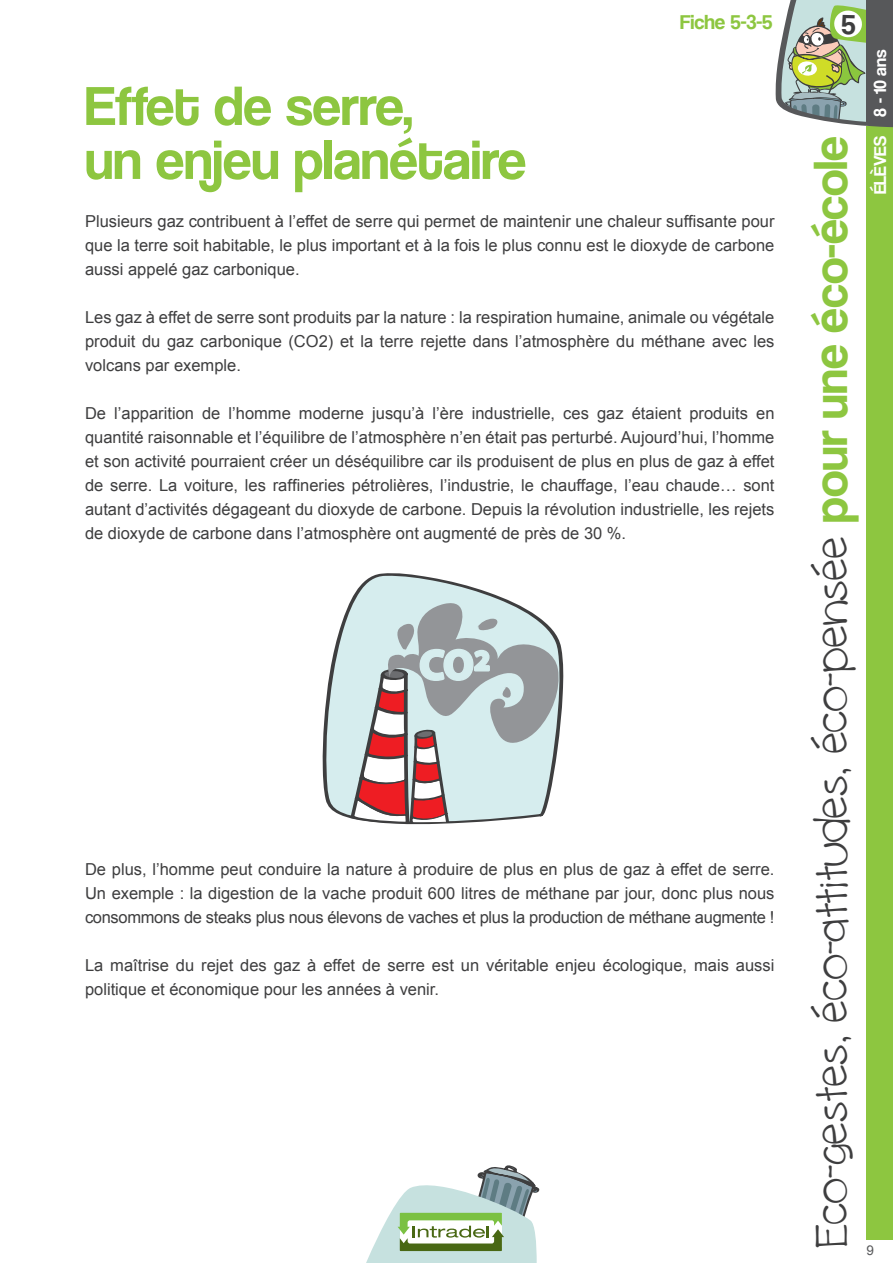
<style>
.page{position:relative;width:893px;height:1263px;background:#fff}
.page>*{position:absolute;margin:0;border:0;box-sizing:border-box;transform-origin:0 0}
.t1{font:57px/54px "Coolvetica Rg";color:#8dc640}
.t2{font:46.5px "cinnamoncake";color:#3e3e3f}
.t3{font:21px "Coolvetica Rg";color:#8dc640}
.t4{font:18px "Coolvetica Rg";color:#fff}
.t5{font:16.5px/24px "Arial";color:#3e3e3f;text-align:justify}
.t6{font:13.5px "Arial Unicode MS";color:#57585a}
.s1{font-family:"Coolvetica Rg";font-size:49.5px;color:#8dc640}
</style>
<div class="page">
<div style="left:867px;top:126px;width:26px;height:1113px;background:#8dc640"></div>
<svg style="left:366px;top:1165px;width:173px;height:98px"></svg>
<svg style="left:322px;top:573px;width:242px;height:252px"></svg>
<svg style="left:350px;top:598px;width:211px;height:226px;background:#c2c0c2"></svg>
<svg style="left:775px;top:0;width:118px;height:127px;background:#9ea995"></svg>
<p class="t3" style="left:680px;top:9px;width:94px">Fiche 5-3-5</p>
<h1 class="t1" style="left:85px;top:78px;width:443px">Effet de serre,<br>un enjeu planétaire</h1>
<p class="t5" style="left:85px;top:209px;width:691px">Plusieurs gaz contribuent à l’effet de serre qui permet de maintenir une chaleur suffisante pour que la terre soit habitable, le plus important et à la fois le plus connu est le dioxyde de carbone aussi appelé gaz carbonique.</p>
<p class="t5" style="left:85px;top:305px;width:691px">Les gaz à effet de serre sont produits par la nature : la respiration humaine, animale ou végétale produit du gaz carbonique (CO2) et la terre rejette dans l’atmosphère du méthane avec les volcans par exemple.</p>
<p class="t5" style="left:85px;top:401px;width:691px">De l’apparition de l’homme moderne jusqu’à l’ère industrielle, ces gaz étaient produits en quantité raisonnable et l’équilibre de l’atmosphère n’en était pas perturbé. Aujourd’hui, l’homme et son activité pourraient créer un déséquilibre car ils produisent de plus en plus de gaz à effet de serre. La voiture, les raffineries pétrolières, l’industrie, le chauffage, l’eau chaude… sont autant d’activités dégageant du dioxyde de carbone. Depuis la révolution industrielle, les rejets de dioxyde de carbone dans l’atmosphère ont augmenté de près de 30 %.</p>
<p class="t5" style="left:85px;top:857px;width:691px">De plus, l’homme peut conduire la nature à produire de plus en plus de gaz à effet de serre.<br>Un exemple : la digestion de la vache produit 600 litres de méthane par jour, donc plus nous consommons de steaks plus nous élevons de vaches et plus la production de méthane augmente !</p>
<p class="t5" style="left:85px;top:953px;width:691px">La maîtrise du rejet des gaz à effet de serre est un véritable enjeu écologique, mais aussi politique et économique pour les années à venir.</p>
<p class="t4" style="left:869px;top:117px;width:69px;rotate:-90deg">8 - 10 ans</p>
<h2 class="t2" style="left:804px;top:1247px;width:1112px;rotate:-90deg">Eco-gestes, éco-attitudes, éco-pensée <span class="s1">pour une éco-école</span></h2>
<p class="t4" style="left:869px;top:194px;width:60px;rotate:-90deg">ÉLÈVES</p>
<p class="t6" style="left:867px;top:1240px;width:9px">9</p>
</div>
